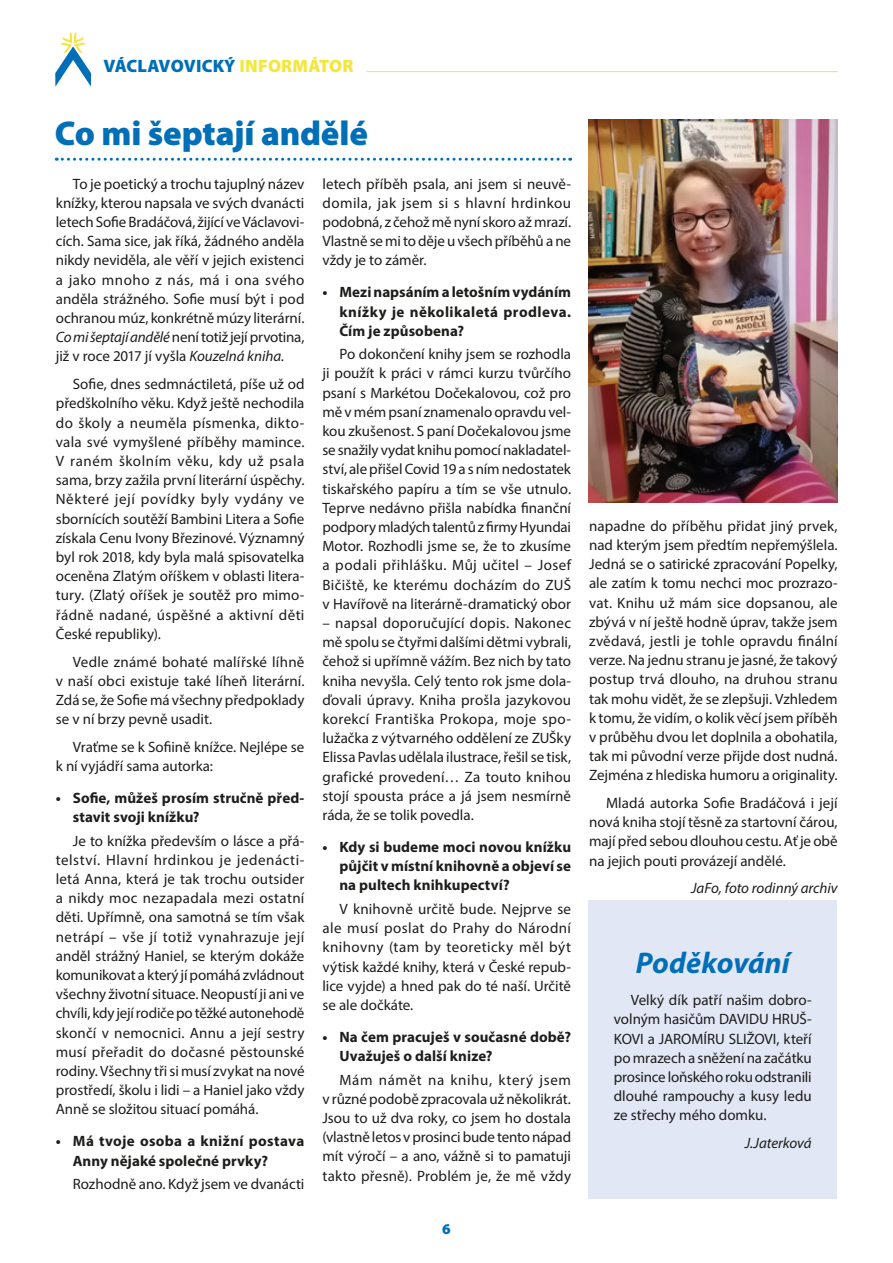
<style>
.page{position:relative;width:893px;height:1263px;background:#fff}
.page>*{position:absolute;margin:0;border:0;box-sizing:border-box;transform-origin:0 0}
.t1{font:900 34.5px "Myriad Pro";letter-spacing:-.005em;color:#006fb7}
.t2{font:italic 700 30px "Myriad Pro";color:#006fb7}
.t3{font:900 18px "Myriad Pro";letter-spacing:.01em;color:#006fb7}
.t4{font:15px/19.2px "Myriad Pro";color:#1d1d1b;text-align:justify}
.t5{font:700 15px/19.2px "Myriad Pro";letter-spacing:.005em;color:#1d1d1b}
.t6{font:italic 15px "Myriad Pro";letter-spacing:-.005em;color:#1d1d1b}
.t7{font:900 15px "Myriad Pro";color:#006fb7}
.s1{color:#f3e73e}
.s2{font-style:italic}
</style>
<div class="page">
<svg style="left:55px;top:31px;width:36px;height:56px"></svg>
<hr style="left:367px;top:71px;width:471px;height:1px;background:#f3e73e">
<svg style="left:56px;top:158px;width:515px;height:3px"></svg>
<img style="left:588px;top:120px;width:250px;height:382px">
<div style="left:588px;top:900px;width:249px;height:299px;background:#e2e7f6"></div>
<p class="t3" style="left:103px;top:56px;width:251px">VÁCLAVOVICKÝ <span class="s1">INFORMÁTOR</span></p>
<h1 class="t1" style="left:55px;top:114px;width:315px">Co mi šeptají andělé</h1>
<p class="t4" style="left:56px;top:174px;width:250px;text-indent:17px">To je poetický a trochu tajuplný název knížky, kterou napsala ve svých dvanácti letech Sofie Bradáčová, žijící ve Václavovi&shy;cích. Sama sice, jak říká, žádného anděla nikdy neviděla, ale věří v jejich existenci a jako mnoho z nás, má i ona svého anděla strážného. Sofie musí být i pod ochranou múz, konkrétně múzy literární.<br><span class="s2">Co mi šeptají andělé</span> není totiž její prvotina, již v roce 2017 jí vyšla <span class="s2">Kouzelná kniha</span>.</p>
<p class="t4" style="left:56px;top:374px;width:250px;text-indent:17px">Sofie, dnes sedmnáctiletá, píše už od předškolního věku. Když ještě nechodila do školy a neuměla písmenka, dikto&shy;vala své vymyšlené příběhy mamince.<br>V raném školním věku, kdy už psala sama, brzy zažila první literární úspěchy.<br>Některé její povídky byly vydány ve sbornících soutěží Bambini Litera a Sofie získala Cenu Ivony Březinové. Významný byl rok 2018, kdy byla malá spisovatelka oceněna Zlatým oříškem v oblasti litera&shy;tury. (Zlatý oříšek je soutěž pro mimo&shy;řádně nadané, úspěšné a aktivní děti České republiky).</p>
<p class="t4" style="left:56px;top:652px;width:250px;text-indent:17px">Vedle známé bohaté malířské líhně v naší obci existuje také líheň literární.<br>Zdá se, že Sofie má všechny předpoklady se v ní brzy pevně usadit.</p>
<p class="t4" style="left:56px;top:737px;width:250px;text-indent:17px">Vraťme se k Sofiině knížce. Nejlépe se k ní vyjádří sama autorka:</p>
<p class="t5" style="left:73px;top:788px;width:233px;text-indent:-17px">• Sofie, můžeš prosím stručně před&shy;stavit svoji knížku?</p>
<p class="t4" style="left:56px;top:831px;width:250px;text-indent:17px">Je to knížka především o lásce a přá&shy;telství. Hlavní hrdinkou je jedenácti&shy;letá Anna, která je tak trochu outsider a nikdy moc nezapadala mezi ostatní děti. Upřímně, ona samotná se tím však netrápí – vše jí totiž vynahrazuje její anděl strážný Haniel, se kterým dokáže komunikovat a který jí pomáhá zvládnout všechny životní situace. Neopustí ji ani ve chvíli, kdy její rodiče po těžké autonehodě skončí v nemocnici. Annu a její sestry musí přeřadit do dočasné pěstounské rodiny. Všechny tři si musí zvykat na nové prostředí, školu i lidi – a Haniel jako vždy Anně se složitou situací pomáhá.</p>
<p class="t5" style="left:73px;top:1131px;width:233px;text-indent:-17px">• Má tvoje osoba a knižní postava<br>Anny nějaké společné prvky?</p>
<p class="t4" style="left:73px;top:1174px;width:233px">Rozhodně ano. Když jsem ve dvanácti</p>
<p class="t4" style="left:322px;top:174px;width:250px">letech příběh psala, ani jsem si neuvě&shy;domila, jak jsem si s hlavní hrdinkou podobná, z čehož mě nyní skoro až mrazí.<br>Vlastně se mi to děje u všech příběhů a ne vždy je to záměr.</p>
<p class="t5" style="left:339px;top:282px;width:233px;text-align:justify;text-indent:-17px">• Mezi napsáním a letošním vydáním knížky je několikaletá prodleva.<br>Čím je způsobena?</p>
<p class="t4" style="left:322px;top:344px;width:250px;text-indent:17px">Po dokončení knihy jsem se rozhodla ji použít k práci v rámci kurzu tvůrčího psaní s Markétou Dočekalovou, což pro mě v mém psaní znamenalo opravdu vel&shy;kou zkušenost. S paní Dočekalovou jsme se snažily vydat knihu pomocí nakladatel&shy;ství, ale přišel Covid 19 a s ním nedostatek tiskařského papíru a tím se vše utnulo.<br>Teprve nedávno přišla nabídka finanční podpory mladých talentů z firmy Hyundai Motor. Rozhodli jsme se, že to zkusíme a podali přihlášku. Můj učitel – Josef Bičiště, ke kterému docházím do ZUŠ v Havířově na literárně-dramatický obor</p>
<p class="t4" style="left:322px;top:613px;width:250px">– napsal doporučující dopis. Nakonec mě spolu se čtyřmi dalšími dětmi vybrali, čehož si upřímně vážím. Bez nich by tato kniha nevyšla. Celý tento rok jsme dola&shy;ďovali úpravy. Kniha prošla jazykovou korekcí Františka Prokopa, moje spo&shy;lužačka z výtvarného oddělení ze ZUŠky Elissa Pavlas udělala ilustrace, řešil se tisk, grafické provedení… Za touto knihou stojí spousta práce a já jsem nesmírně ráda, že se tolik povedla.</p>
<p class="t5" style="left:339px;top:837px;width:233px;text-align:justify;text-indent:-17px">• Kdy si budeme moci novou knížku půjčit v místní knihovně a objeví se na pultech knihkupectví?</p>
<p class="t4" style="left:322px;top:899px;width:250px;text-indent:17px">V knihovně určitě bude. Nejprve se ale musí poslat do Prahy do Národní knihovny (tam by teoreticky měl být výtisk každé knihy, která v České repub&shy;lice vyjde) a hned pak do té naší. Určitě se ale dočkáte.</p>
<p class="t5" style="left:339px;top:1027px;width:233px;text-indent:-17px">• Na čem pracuješ v současné době?<br>Uvažuješ o další knize?</p>
<p class="t4" style="left:322px;top:1070px;width:250px;text-indent:17px">Mám námět na knihu, který jsem v různé podobě zpracovala už několikrát.<br>Jsou to už dva roky, co jsem ho dostala (vlastně letos v prosinci bude tento nápad mít výročí – a ano, vážně si to pamatuji takto přesně). Problém je, že mě vždy</p>
<p class="t7" style="left:442px;top:1220px;width:10px">6</p>
<p class="t4" style="left:589px;top:516px;width:250px">napadne do příběhu přidat jiný prvek, nad kterým jsem předtím nepřemýšlela.<br>Jedná se o satirické zpracování Popelky, ale zatím k tomu nechci moc prozrazo&shy;vat. Knihu už mám sice dopsanou, ale zbývá v ní ještě hodně úprav, takže jsem zvědavá, jestli je tohle opravdu finální verze. Na jednu stranu je jasné, že takový postup trvá dlouho, na druhou stranu tak mohu vidět, že se zlepšuji. Vzhledem k tomu, že vidím, o kolik věcí jsem příběh v průběhu dvou let doplnila a obohatila, tak mi původní verze přijde dost nudná.<br>Zejména z hlediska humoru a originality.</p>
<p class="t4" style="left:589px;top:793px;width:250px;text-indent:17px">Mladá autorka Sofie Bradáčová i její nová kniha stojí těsně za startovní čárou, mají před sebou dlouhou cestu. Ať je obě na jejich pouti provázejí andělé.</p>
<p class="t6" style="left:691px;top:879px;width:148px">JaFo, foto rodinný archiv</p>
<h2 class="t2" style="left:636px;top:944px;width:156px">Poděkování</h2>
<p class="t4" style="left:614px;top:990px;width:199px;text-indent:17px">Velký dík patří našim dobro&shy;volným hasičům DAVIDU HRUŠ-KOVI a JAROMÍRU SLIŽOVI, kteří po mrazech a sněžení na začátku prosince loňského roku odstranili dlouhé rampouchy a kusy ledu ze střechy mého domku.</p>
<p class="t6" style="left:745px;top:1134px;width:69px">J.Jaterková</p>
</div>
